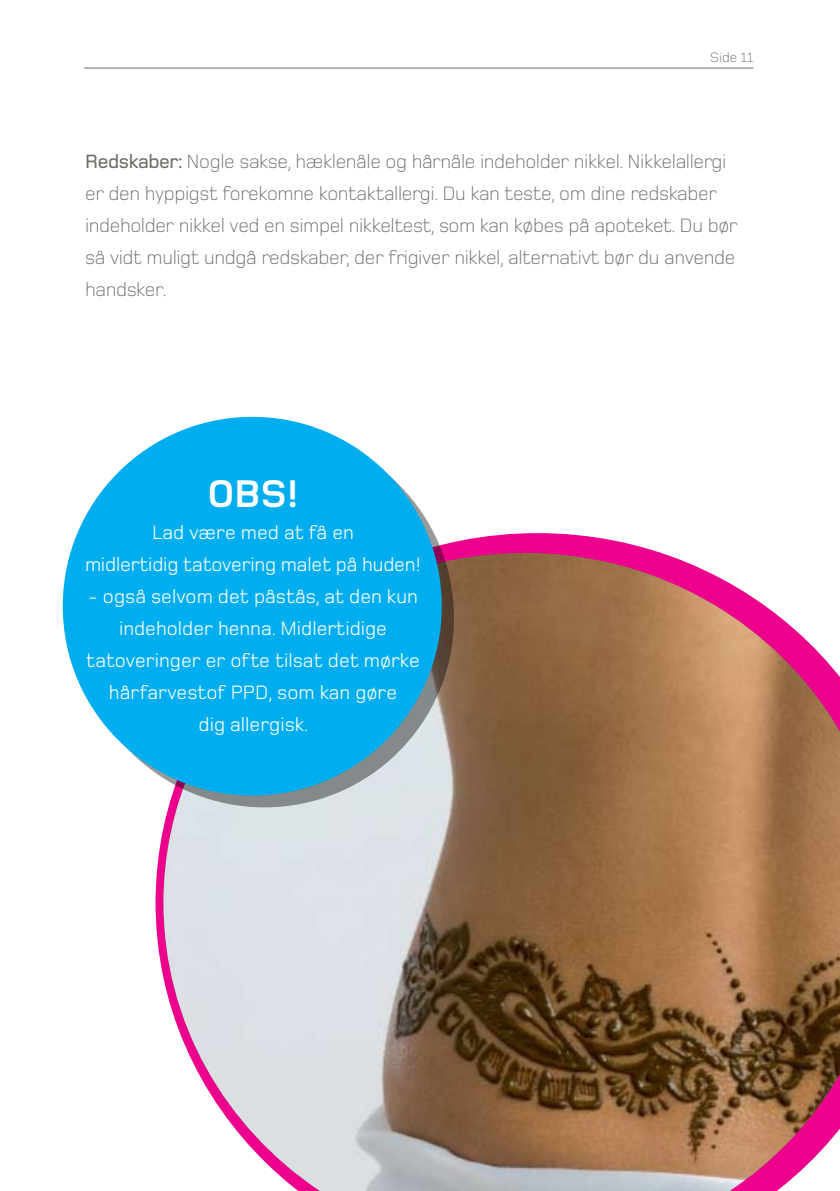
<style>
.page{position:relative;width:840px;height:1191px;background:#fff}
.page>*{position:absolute;margin:0;border:0;box-sizing:border-box;transform-origin:0 0}
.t1{font:700 40px "Foundry Monoline";color:#fff}
.t2{font:300 20px/32px "Foundry Monoline";letter-spacing:-.02em;color:#6e6e69}
.t3{font:20px/32px "Foundry Monoline";color:#fff;text-align:center}
.t4{font:300 14px "Foundry Monoline";color:#6e6e69}
.s1{font-weight:500}
</style>
<div class="page">
<hr style="left:84px;top:68px;width:669px;height:1px;background:#6e6e69">
<svg style="left:155px;top:533px;width:506px;height:442px;fill:#ec008c"></svg>
<img style="left:163px;top:553px;width:676px;height:638px">
<svg style="left:75px;top:428px;width:378px;height:379px;background:#73797d"></svg>
<div style="left:63px;top:417px;width:378px;height:378px;background:#00aeef;border-radius:50%"></div>
<p class="t4" style="left:709px;top:50px;width:45px">Side 11</p>
<p class="t2" style="left:85px;top:146px;width:653px"><span class="s1">Redskaber:</span> Nogle sakse, hæklenåle og hårnåle indeholder nikkel. Nikkelallergi er den hyppigst forekomne kontaktallergi. Du kan teste, om dine redskaber indeholder nikkel ved en simpel nikkeltest, som kan købes på apoteket. Du bør så vidt muligt undgå redskaber, der frigiver nikkel, alternativt bør du anvende handsker.</p>
<h1 class="t1" style="left:207px;top:472px;width:93px">OBS!</h1>
<p class="t3" style="left:85px;top:517px;width:337px">Lad være med at få en<br>midlertidig tatovering malet på huden!</p>
<p class="t3" style="left:86px;top:581px;width:335px">- også selvom det påstås, at den kun indeholder henna. Midlertidige tatoveringer er ofte tilsat det mørke hårfarvestof PPD, som kan gøre<br>dig allergisk.</p>
</div>
